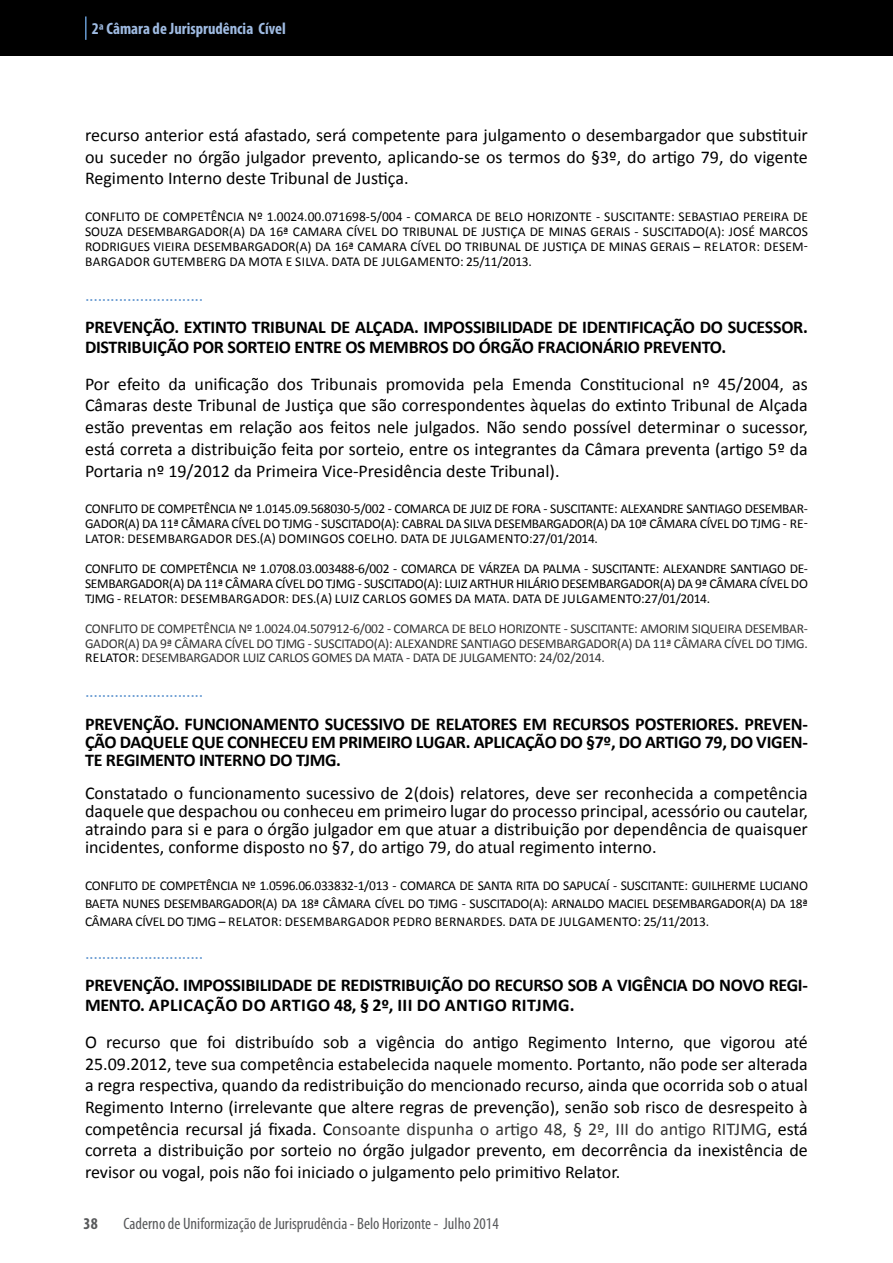
<style>
.page{position:relative;width:893px;height:1263px;background:#fff}
.page>*{position:absolute;margin:0;border:0;box-sizing:border-box;transform-origin:0 0}
.t1{font:18px/21.6px "Calibri";color:#000;text-align:justify}
.t2{font:700 18px/19.8px "Calibri";letter-spacing:-.015em;color:#000}
.t3{font:18px "Calibri";color:#6699d1}
.t4{font:condensed 16.5px "Myriad Pro";color:#58595b}
.t5{font:700 condensed 16.5px "Myriad Pro";color:#9fbbe2}
.t6{font:700 condensed 16.5px "Myriad Pro";color:#58595b}
.t7{font:13.5px/14.9px "Calibri";letter-spacing:-.02em;color:#000;text-align:justify}
.t8{font:13.5px/14.9px "Calibri";letter-spacing:-.02em;color:#333}
.t9{font:13.5px "Calibri";letter-spacing:.015em;color:#000}
.s1{color:#000}
.s2{color:#333}
</style>
<div class="page">
<div style="left:0;top:0;width:893px;height:56px;background:#000"></div>
<hr style="left:85px;top:16px;width:2px;height:24px;background:#6699d1">
<p class="t5" style="left:92px;top:18px;width:195px">2ª Câmara de Jurisprudência Cível</p>
<p class="t1" style="left:85px;top:124px;width:724px">recurso anterior está afastado, será competente para julgamento o desembargador que substituir ou suceder no órgão julgador prevento, aplicando-se os termos do §3º, do artigo 79, do vigente Regimento Interno deste Tribunal de Justiça.</p>
<p class="t7" style="left:85px;top:209px;width:724px">CONFLITO DE COMPETÊNCIA Nº 1.0024.00.071698-5/004 - COMARCA DE BELO HORIZONTE - SUSCITANTE: SEBASTIAO PEREIRA DE SOUZA DESEMBARGADOR(A) DA 16ª CAMARA CÍVEL DO TRIBUNAL DE JUSTIÇA DE MINAS GERAIS - SUSCITADO(A): JOSÉ MARCOS RODRIGUES VIEIRA DESEMBARGADOR(A) DA 16ª CAMARA CÍVEL DO TRIBUNAL DE JUSTIÇA DE MINAS GERAIS – Relator</p>
<p class="t7" style="left:756px;top:239px;width:53px">: DesEM-</p>
<p class="t9" style="left:85px;top:253px;width:86px">BARGADOR Gutemberg</p>
<p class="t7" style="left:229px;top:254px;width:40px">da Mota</p>
<p class="t7" style="left:286px;top:254px;width:23px">e Silva</p>
<p class="t7" style="left:325px;top:254px;width:70px">. Data de Julgamento</p>
<p class="t7" style="left:460px;top:254px;width:73px">: 25/11/2013.</p>
<p class="t3" style="left:85px;top:283px;width:120px">............................</p>
<p class="t2" style="left:85px;top:317px;width:724px">PREVENÇÃO. EXTINTO TRIBUNAL DE ALÇADA. IMPOSSIBILIDADE DE IDENTIFICAÇÃO DO SUCESSOR.<br>DISTRIBUIÇÃO POR SORTEIO ENTRE OS MEMBROS DO ÓRGÃO FRACIONÁRIO PREVENTO.</p>
<p class="t1" style="left:85px;top:373px;width:724px">Por efeito da unificação dos Tribunais promovida pela Emenda Constitucional nº 45/2004, as Câmaras deste Tribunal de Justiça que são correspondentes àquelas do extinto Tribunal de Alçada estão preventas em relação aos feitos nele julgados. Não sendo possível determinar o sucessor, está correta a distribuição feita por sorteio, entre os integrantes da Câmara preventa (artigo 5º da Portaria nº 19/2012 da Primeira Vice-Presidência deste Tribunal).</p>
<p class="t7" style="left:85px;top:501px;width:724px">CONFLITO DE COMPETÊNCIA Nº 1.0145.09.568030-5/002 - COMARCA DE JUIZ DE FORA - SUSCITANTE: ALEXANDRE SANTIAGO DESEMBAR-GADOR(A) DA 11ª CÂMARA CÍVEL DO TJMG - SUSCITADO(A): CABRAL DA SILVA DESEMBARGADOR(A) DA 10ª CÂMARA CÍVEL DO TJMG - Re&shy;lator</p>
<p class="t9" style="left:121px;top:530px;width:176px">: DesEMBARGADOR Des.(a) Domingos</p>
<p class="t7" style="left:348px;top:531px;width:16px">Coelho</p>
<p class="t7" style="left:394px;top:531px;width:65px">. Data dejulgamento</p>
<p class="t7" style="left:529px;top:531px;width:70px">:27/01/2014.</p>
<p class="t7" style="left:85px;top:561px;width:724px">CONFLITO DE COMPETÊNCIA Nº 1.0708.03.003488-6/002 - COMARCA DE VÁRZEA DA PALMA - SUSCITANTE: ALEXANDRE SANTIAGO DE-SEMBARGADOR(A) DA 11ª CÂMARA CÍVEL DO TJMG - SUSCITADO(A): LUIZ ARTHUR HILÁRIO DESEMBARGADOR(A) DA 9ª CÂMARA CÍVEL DO TJMG - Relator</p>
<p class="t9" style="left:174px;top:590px;width:204px">: DesEMBARGADOR: Des.(a) Luiz Carlos</p>
<p class="t7" style="left:409px;top:591px;width:18px">Gomes</p>
<p class="t7" style="left:455px;top:591px;width:117px">da Mata. Data dejulgamento</p>
<p class="t7" style="left:641px;top:591px;width:70px">:27/01/2014.</p>
<p class="t8" style="left:85px;top:621px;width:724px">CONFLITO DE COMPETÊNCIA Nº 1.0024.04.507912-6/002 - COMARCA DE BELO HORIZONTE - SUSCITANTE: AMORIM SIQUEIRA DESEMBAR-<br>GADOR(A) DA 9ª CÂMARA CÍVEL DO TJMG - SUSCITADO(A): ALEXANDRE SANTIAGO DESEMBARGADOR(A) DA 11ª CÂMARA CÍVEL DO TJMG.</p>
<p class="t7" style="left:85px;top:651px;width:16px">Relator</p>
<p class="t8" style="left:135px;top:651px;width:471px"><span class="s1">:</span> DESEMBARGADOR LUIZ CARLOS GOMES DA MATA - DATA DE JULGAMENTO: 24/02/2014.</p>
<p class="t3" style="left:85px;top:680px;width:120px">............................</p>
<p class="t2" style="left:85px;top:715px;width:724px;line-height:18px;text-align:justify">PREVENÇÃO. FUNCIONAMENTO SUCESSIVO DE RELATORES EM RECURSOS POSTERIORES. PREVEN-ÇÃO DAQUELE QUE CONHECEU EM PRIMEIRO LUGAR. APLICAÇÃO DO §7º, DO ARTIGO 79, DO VIGEN-TE REGIMENTO INTERNO DO TJMG.</p>
<p class="t1" style="left:85px;top:784px;width:724px;line-height:18px">Constatado o funcionamento sucessivo de 2(dois) relatores, deve ser reconhecida a competência daquele que despachou ou conheceu em primeiro lugar do processo principal, acessório ou cautelar, atraindo para si e para o órgão julgador em que atuar a distribuição por dependência de quaisquer incidentes, conforme disposto no §7, do artigo 79, do atual regimento interno.</p>
<p class="t7" style="left:85px;top:876px;width:724px;line-height:18px">CONFLITO DE COMPETÊNCIA Nº 1.0596.06.033832-1/013 - COMARCA DE SANTA RITA DO SAPUCAÍ - SUSCITANTE: GUILHERME LUCIANO BAETA NUNES DESEMBARGADOR(A) DA 18ª CÂMARA CÍVEL DO TJMG - SUSCITADO(A): ARNALDO MACIEL DESEMBARGADOR(A) DA 18ª CÂMARA CÍVEL DO TJMG – Relator</p>
<p class="t9" style="left:278px;top:913px;width:131px">: DesEMBARGADOR Pedro</p>
<p class="t7" style="left:435px;top:914px;width:16px">Bernardes</p>
<p class="t7" style="left:503px;top:914px;width:65px">. Data dejulgamento</p>
<p class="t7" style="left:637px;top:914px;width:73px">: 25/11/2013.</p>
<p class="t3" style="left:85px;top:941px;width:120px">............................</p>
<p class="t2" style="left:85px;top:975px;width:724px">PREVENÇÃO. IMPOSSIBILIDADE DE REDISTRIBUIÇÃO DO RECURSO SOB A VIGÊNCIA DO NOVO REGI-<br>MENTO. APLICAÇÃO DO ARTIGO</p>
<p class="t2" style="left:334px;top:995px;width:122px">48, § 2º, III DO ANTIGO</p>
<p class="t2" style="left:511px;top:995px;width:65px">RITJMG.</p>
<p class="t1" style="left:85px;top:1031px;width:724px">O recurso que foi distribuído sob a vigência do antigo Regimento Interno, que vigorou até 25.09.2012, teve sua competência estabelecida naquele momento. Portanto, não pode ser alterada a regra respectiva, quando da redistribuição do mencionado recurso, ainda que ocorrida sob o atual Regimento Interno (irrelevante que altere regras de prevenção), senão sob risco de desrespeito à competência recursal já fixada. C<span class="s2">onsoante dispunha o artigo 48, § 2º, III do antigo RITJMG</span>, está correta a distribuição por sorteio no órgão julgador prevento, em decorrência da inexistência de revisor ou vogal, pois não foi iniciado o julgamento pelo primitivo Relator.</p>
<p class="t6" style="left:84px;top:1213px;width:16px">38</p>
<p class="t4" style="left:124px;top:1214px;width:376px">Caderno de Uniformização de Jurisprudência - Belo Horizonte - Julho 2014</p>
</div>
